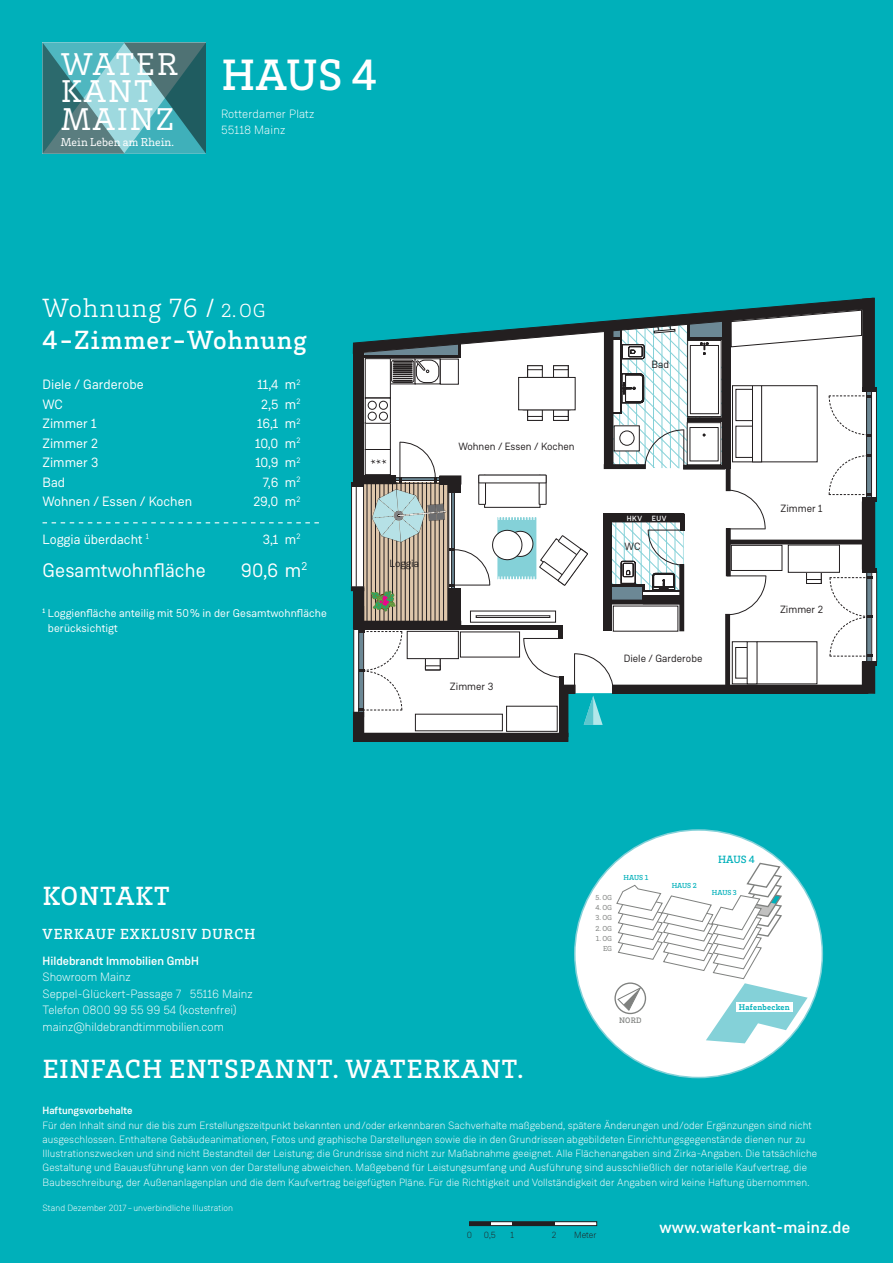
<style>
.page{position:relative;width:893px;height:1263px;background:#00b0ba}
.page>*{position:absolute;margin:0;border:0;box-sizing:border-box;transform-origin:0 0}
.t1{font:500 45px "Brix Slab";color:#fff}
.t2{font:32.25px/27.6px "Brix Slab";letter-spacing:.065em;color:#fff}
.t3{font:500 27px/31.5px "Brix Slab";letter-spacing:.04em;color:#fff}
.t4{font:19.5px "Weissenhof Grotesk";letter-spacing:.005em;color:#fff}
.t5{font:500 16.5px "Weissenhof Grotesk";letter-spacing:.025em;color:#fff}
.t6{font:500 15px "Brix Slab";letter-spacing:.065em;color:#fff}
.t7{font:13.5px "Weissenhof Grotesk";color:#fff}
.t8{font:13.5px "Minion Pro";color:#231f20}
.t9{font:300 12px/16.5px "Weissenhof Grotesk";color:#fff}
.t10{font:500 12px "Weissenhof Grotesk";color:#fff}
.t11{font:11.7px "Brix Slab";letter-spacing:.005em;color:#fff}
.t12{font:11.25px/15px "Weissenhof Grotesk";letter-spacing:.005em;color:#fff}
.t13{font:500 10.8px "Brix Slab";color:#00b0ba}
.t14{font:300 10.5px/14.2px "Weissenhof Grotesk";letter-spacing:.005em;color:#fff}
.t15{font:10.5px "Weissenhof Grotesk";color:#231f20}
.t16{font:500 10.5px "Weissenhof Grotesk";color:#fff}
.t17{font:300 9px "Weissenhof Grotesk";letter-spacing:.005em;color:#fff}
.t18{font:300 9px "Weissenhof Grotesk";color:#231f20}
.t19{font:700 8.55px "Brix Slab";letter-spacing:.03em;color:#00b0ba}
.t20{font:500 8.1px "Brix Slab";color:#7f817f}
.t21{font:500 7.5px "Weissenhof Grotesk";letter-spacing:.075em;color:#fff}
.t22{font:7.35px/10.4px "Brix Slab";color:#7f817f;text-align:right}
.t23{font:500 7.35px "Brix Slab";color:#00b0ba}
.s1{font-weight:300}
.s2{font-weight:300;font-size:19.5px}
</style>
<div class="page">
<svg style="left:43px;top:43px;width:163px;height:111px;background:#57999f"></svg>
<hr style="left:469px;top:1222px;width:128px;height:3px;background:#fff">
<hr style="left:470px;top:1222px;width:21px;height:3px;background:#231f20">
<hr style="left:512px;top:1222px;width:43px;height:3px;background:#231f20">
<div style="left:469px;top:1221px;width:128px;height:5px;border:1px solid #231f20"></div>
<svg style="left:43px;top:522px;width:276px;height:1px"></svg>
<svg style="left:364px;top:392px;width:513px;height:346px"></svg>
<div style="left:353px;top:712px;width:11px;height:29px;background:#231f20"></div>
<div style="left:364px;top:733px;width:204px;height:8px;background:#231f20"></div>
<div style="left:507px;top:706px;width:50px;height:25px;background:#fff"></div>
<div style="left:352px;top:484px;width:12px;height:104px;background:#f6f6f6"></div>
<div style="left:351px;top:482px;width:13px;height:5px;background:#231f20"></div>
<hr style="left:351px;top:484px;width:1px;height:103px;background:#231f20">
<div style="left:351px;top:587px;width:13px;height:4px;border:1px solid #231f20"></div>
<div style="left:560px;top:686px;width:8px;height:50px;background:#231f20"></div>
<div style="left:415px;top:714px;width:87px;height:17px;background:#fff"></div>
<hr style="left:876px;top:571px;width:1px;height:91px;background:#231f20">
<hr style="left:862px;top:661px;width:15px;height:4px;background:#231f20">
<hr style="left:862px;top:569px;width:15px;height:4px;background:#231f20">
<hr style="left:876px;top:389px;width:1px;height:110px;background:#231f20">
<hr style="left:862px;top:498px;width:15px;height:4px;background:#231f20">
<div style="left:862px;top:387px;width:15px;height:5px;background:#231f20"></div>
<svg style="left:353px;top:298px;width:522px;height:427px;background:#becfcf"></svg>
<div style="left:575px;top:830px;width:247px;height:247px;background:#fff;border-radius:50%"></div>
<div style="left:614px;top:982px;width:32px;height:32px;border:1px solid #7f817f;border-radius:50%"></div>
<svg style="left:616px;top:862px;width:192px;height:181px"></svg>
<h2 class="t2" style="left:61px;top:49px;width:118px">WATER<br>KANT</h2>
<h1 class="t1" style="left:221px;top:46px;width:157px">HAUS 4</h1>
<h2 class="t2" style="left:61px;top:104px;width:115px">MAINZ</h2>
<p class="t11" style="left:61px;top:134px;width:115px">Mein Leben am Rhein.</p>
<p class="t9" style="left:221px;top:105px;width:95px">Rotterdamer Platz<br>55118 Mainz</p>
<h3 class="t3" style="left:43px;top:291px;width:266px"><span class="s1">Wohnung 76 /</span> <span class="s2">2.OG<br></span>4-Zimmer-Wohnung</h3>
<p class="t7" style="left:43px;top:376px;width:103px">Diele / Garderobe</p>
<p class="t7" style="left:257px;top:376px;width:44px">11,4 m<sup>2</sup></p>
<p class="t7" style="left:43px;top:396px;width:22px">WC</p>
<p class="t7" style="left:261px;top:396px;width:41px">2,5 m<sup>2</sup></p>
<p class="t7" style="left:43px;top:415px;width:56px">Zimmer 1</p>
<p class="t7" style="left:257px;top:415px;width:45px">16,1 m<sup>2</sup></p>
<p class="t7" style="left:43px;top:435px;width:57px">Zimmer 2</p>
<p class="t7" style="left:255px;top:435px;width:47px">10,0 m<sup>2</sup></p>
<p class="t7" style="left:43px;top:454px;width:57px">Zimmer 3</p>
<p class="t7" style="left:255px;top:454px;width:46px">10,9 m<sup>2</sup></p>
<p class="t7" style="left:43px;top:474px;width:24px">Bad</p>
<p class="t7" style="left:263px;top:474px;width:39px">7,6 m<sup>2</sup></p>
<p class="t7" style="left:43px;top:493px;width:151px">Wohnen / Essen / Kochen</p>
<p class="t7" style="left:253px;top:493px;width:48px">29,0 m<sup>2</sup></p>
<p class="t7" style="left:43px;top:531px;width:108px">Loggia überdacht <sup>1</sup></p>
<p class="t7" style="left:263px;top:531px;width:39px">3,1 m<sup>2</sup></p>
<h3 class="t4" style="left:43px;top:558px;width:165px">Gesamtwohnfläche</h3>
<h3 class="t4" style="left:241px;top:558px;width:68px">90,6 m<sup>2</sup></h3>
<p class="t12" style="left:48px;top:606px;width:280px;text-indent:-5px"><sup>1</sup> Loggienfläche anteilig mit 50% in der Gesamtwohnfläche berücksichtigt</p>
<p class="t15" style="left:780px;top:603px;width:45px">Zimmer 2</p>
<p class="t15" style="left:652px;top:358px;width:19px">Bad</p>
<p class="t15" style="left:458px;top:440px;width:118px">Wohnen / Essen / Kochen</p>
<p class="t8" style="left:387px;top:469px;width:18px;rotate:-180deg">***</p>
<p class="t15" style="left:780px;top:502px;width:44px">Zimmer 1</p>
<p class="t21" style="left:627px;top:513px;width:17px">HKV</p>
<p class="t21" style="left:652px;top:513px;width:16px">EUV</p>
<p class="t15" style="left:625px;top:539px;width:18px">WC</p>
<p class="t15" style="left:389px;top:557px;width:31px">Loggia</p>
<h3 class="t3" style="left:43px;top:879px;width:129px">KONTAKT</h3>
<h3 class="t6" style="left:43px;top:924px;width:214px">VERKAUF EXKLUSIV DURCH</h3>
<p class="t10" style="left:43px;top:953px;width:158px">Hildebrandt Immobilien GmbH</p>
<p class="t9" style="left:43px;top:969px;width:212px">Showroom Mainz<br>Seppel-Glückert-Passage 7 55116 Mainz<br>Telefon 0800 99 55 99 54 (kostenfrei) mainz@hildebrandtimmobilien.com</p>
<p class="t15" style="left:450px;top:680px;width:45px">Zimmer 3</p>
<h3 class="t3" style="left:43px;top:1052px;width:482px">EINFACH ENTSPANNT. WATERKANT.</h3>
<p class="t15" style="left:624px;top:652px;width:80px">Diele / Garderobe</p>
<p class="t22" style="left:595px;top:892px;width:18px">5. OG</p>
<p class="t22" style="left:595px;top:902px;width:18px">4. OG</p>
<p class="t22" style="left:595px;top:912px;width:18px">3. OG</p>
<p class="t22" style="left:595px;top:923px;width:18px">2. OG</p>
<p class="t22" style="left:596px;top:933px;width:18px">1. OG<br>EG</p>
<p class="t23" style="left:623px;top:872px;width:26px">HAUS 1</p>
<p class="t20" style="left:619px;top:1015px;width:24px">NORD</p>
<p class="t23" style="left:672px;top:880px;width:27px">HAUS 2</p>
<p class="t13" style="left:718px;top:852px;width:38px">HAUS 4</p>
<p class="t23" style="left:712px;top:888px;width:27px">HAUS 3</p>
<p class="t19" style="left:739px;top:1001px;width:52px">Hafenbecken</p>
<p class="t16" style="left:43px;top:1103px;width:92px">Haftungsvorbehalte</p>
<p class="t14" style="left:43px;top:1118px;width:776px">Für den Inhalt sind nur die bis zum Erstellungszeitpunkt bekannten und/oder erkennbaren Sachverhalte maßgebend, spätere Änderungen und/oder Ergänzungen sind nicht ausgeschlossen. Enthaltene Gebäudeanimationen, Fotos und graphische Darstellungen sowie die in den Grundrissen abgebildeten Einrichtungsgegenstände dienen nur zu Illustrationszwecken und sind nicht Bestandteil der Leistung; die Grundrisse sind nicht zur Maßabnahme geeignet. Alle Flächenangaben sind Zirka-Angaben. Die tatsächliche Gestaltung und Bauausführung kann von der Darstellung abweichen. Maßgebend für Leistungsumfang und Ausführung sind ausschließlich der notarielle Kaufvertrag, die Baubeschreibung, der Außenanlagenplan und die dem Kaufvertrag beigefügten Pläne. Für die Richtigkeit und Vollständigkeit der Angaben wird keine Haftung übernommen.</p>
<p class="t17" style="left:43px;top:1202px;width:192px">Stand Dezember 2017 – unverbindliche Illustration</p>
<p class="t18" style="left:467px;top:1229px;width:7px">0</p>
<p class="t18" style="left:484px;top:1229px;width:13px">0,5</p>
<p class="t18" style="left:510px;top:1229px;width:5px">1</p>
<p class="t18" style="left:552px;top:1229px;width:6px">2</p>
<p class="t18" style="left:574px;top:1229px;width:24px">Meter</p>
<h3 class="t5" style="left:659px;top:1217px;width:193px">www.waterkant-mainz.de</h3>
</div>
